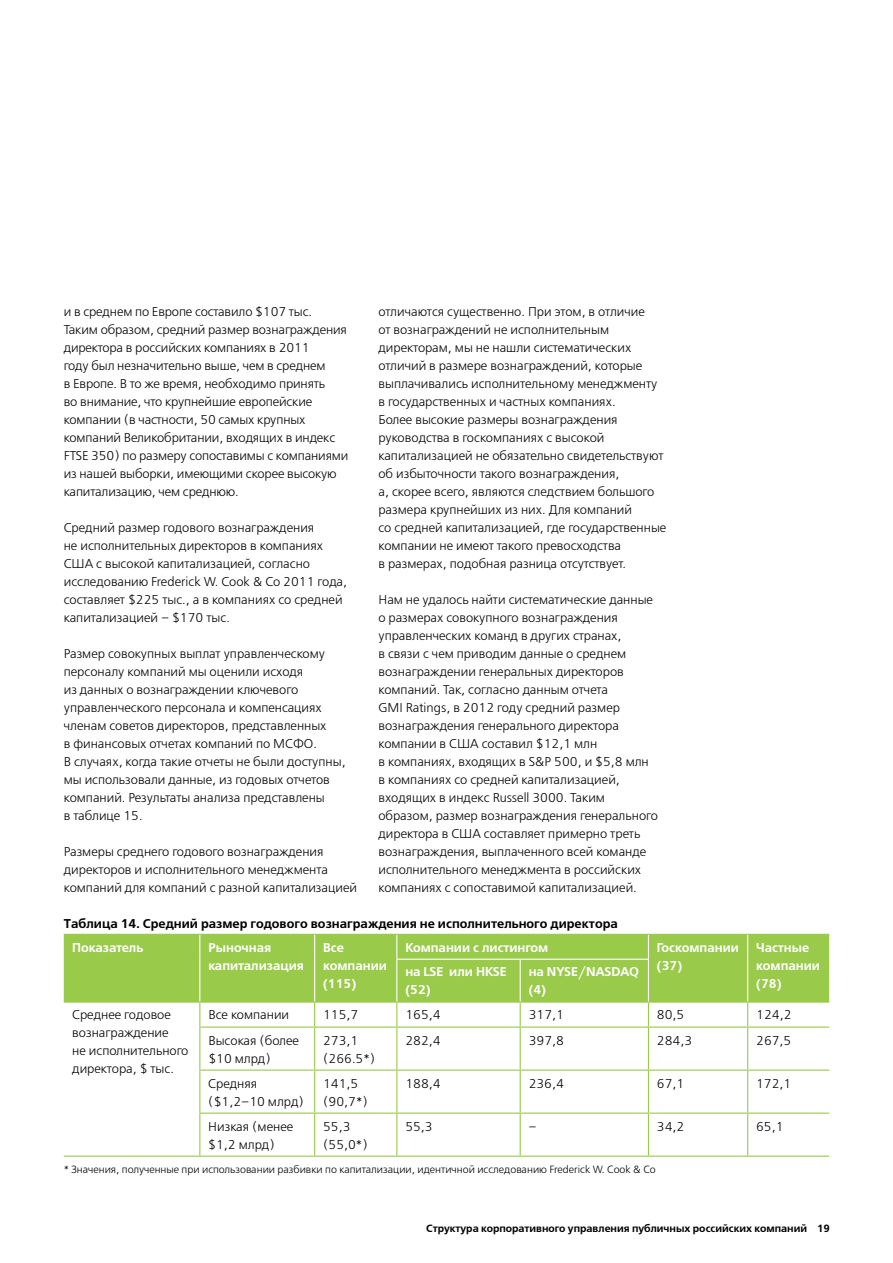
<style>
.page{position:relative;width:893px;height:1263px;background:#fff}
.page>*{position:absolute;margin:0;border:0;box-sizing:border-box;transform-origin:0 0}
.t1{font:300 12.75px/18px "Free Set";color:#000}
.t2{font:600 12.75px/18px "Free Set";color:#fff}
.t3{font:600 12.75px "Free Set";color:#000}
.t4{font:300 10.5px "Free Set";color:#000}
.t5{font:600 10.5px "Free Set";color:#000}
</style>
<div class="page">
<div style="left:64px;top:935px;width:765px;height:66px;background:#99ca49"></div>
<hr style="left:64px;top:934px;width:136px;height:1px;background:#99ca49">
<hr style="left:200px;top:934px;width:115px;height:1px;background:#99ca49">
<hr style="left:315px;top:934px;width:82px;height:1px;background:#99ca49">
<hr style="left:397px;top:934px;width:123px;height:1px;background:#99ca49">
<hr style="left:520px;top:934px;width:128px;height:1px;background:#99ca49">
<hr style="left:648px;top:934px;width:100px;height:1px;background:#99ca49">
<hr style="left:748px;top:934px;width:81px;height:1px;background:#99ca49">
<hr style="left:64px;top:1001px;width:136px;height:2px;background:#99ca49">
<hr style="left:200px;top:1001px;width:115px;height:2px;background:#99ca49">
<svg style="left:199px;top:1003px;width:1px;height:23px"></svg>
<hr style="left:315px;top:1001px;width:82px;height:2px;background:#99ca49">
<svg style="left:314px;top:1003px;width:1px;height:23px"></svg>
<hr style="left:397px;top:1001px;width:123px;height:2px;background:#99ca49">
<svg style="left:396px;top:1003px;width:1px;height:23px"></svg>
<hr style="left:520px;top:1001px;width:128px;height:2px;background:#99ca49">
<svg style="left:520px;top:1003px;width:1px;height:23px"></svg>
<hr style="left:648px;top:1001px;width:100px;height:2px;background:#99ca49">
<svg style="left:648px;top:1003px;width:1px;height:23px"></svg>
<hr style="left:748px;top:1001px;width:81px;height:2px;background:#99ca49">
<svg style="left:747px;top:1003px;width:1px;height:23px"></svg>
<hr style="left:199px;top:1026px;width:116px;height:2px;background:#99ca49">
<hr style="left:199px;top:1028px;width:1px;height:41px;background:#99ca49">
<hr style="left:315px;top:1026px;width:82px;height:2px;background:#99ca49">
<hr style="left:314px;top:1028px;width:1px;height:41px;background:#99ca49">
<hr style="left:397px;top:1026px;width:123px;height:2px;background:#99ca49">
<hr style="left:396px;top:1028px;width:1px;height:41px;background:#99ca49">
<hr style="left:520px;top:1026px;width:128px;height:2px;background:#99ca49">
<hr style="left:520px;top:1028px;width:1px;height:41px;background:#99ca49">
<hr style="left:648px;top:1026px;width:100px;height:2px;background:#99ca49">
<hr style="left:648px;top:1028px;width:1px;height:41px;background:#99ca49">
<hr style="left:748px;top:1026px;width:81px;height:2px;background:#99ca49">
<hr style="left:747px;top:1028px;width:1px;height:41px;background:#99ca49">
<hr style="left:199px;top:1069px;width:116px;height:2px;background:#99ca49">
<hr style="left:199px;top:1071px;width:1px;height:41px;background:#99ca49">
<hr style="left:315px;top:1069px;width:82px;height:2px;background:#99ca49">
<hr style="left:314px;top:1071px;width:1px;height:41px;background:#99ca49">
<hr style="left:397px;top:1069px;width:123px;height:2px;background:#99ca49">
<hr style="left:396px;top:1071px;width:1px;height:41px;background:#99ca49">
<hr style="left:520px;top:1069px;width:128px;height:2px;background:#99ca49">
<hr style="left:520px;top:1071px;width:1px;height:41px;background:#99ca49">
<hr style="left:648px;top:1069px;width:100px;height:2px;background:#99ca49">
<hr style="left:648px;top:1071px;width:1px;height:41px;background:#99ca49">
<hr style="left:748px;top:1069px;width:81px;height:2px;background:#99ca49">
<hr style="left:747px;top:1071px;width:1px;height:41px;background:#99ca49">
<hr style="left:199px;top:1112px;width:116px;height:2px;background:#99ca49">
<hr style="left:199px;top:1114px;width:1px;height:41px;background:#99ca49">
<hr style="left:315px;top:1112px;width:82px;height:2px;background:#99ca49">
<hr style="left:314px;top:1114px;width:1px;height:41px;background:#99ca49">
<hr style="left:397px;top:1112px;width:123px;height:2px;background:#99ca49">
<hr style="left:396px;top:1114px;width:1px;height:41px;background:#99ca49">
<hr style="left:520px;top:1112px;width:128px;height:2px;background:#99ca49">
<hr style="left:520px;top:1114px;width:1px;height:41px;background:#99ca49">
<hr style="left:648px;top:1112px;width:100px;height:2px;background:#99ca49">
<hr style="left:648px;top:1114px;width:1px;height:41px;background:#99ca49">
<hr style="left:748px;top:1112px;width:81px;height:2px;background:#99ca49">
<hr style="left:747px;top:1114px;width:1px;height:41px;background:#99ca49">
<hr style="left:64px;top:1155px;width:136px;height:2px;background:#99ca49">
<hr style="left:200px;top:1155px;width:115px;height:2px;background:#99ca49">
<hr style="left:315px;top:1155px;width:82px;height:2px;background:#99ca49">
<hr style="left:397px;top:1155px;width:123px;height:2px;background:#99ca49">
<hr style="left:520px;top:1155px;width:128px;height:2px;background:#99ca49">
<hr style="left:648px;top:1155px;width:100px;height:2px;background:#99ca49">
<hr style="left:748px;top:1155px;width:81px;height:2px;background:#99ca49">
<svg style="left:199px;top:935px;width:1px;height:24px"></svg>
<svg style="left:314px;top:935px;width:1px;height:24px"></svg>
<hr style="left:199px;top:959px;width:1px;height:42px;background:#fff">
<hr style="left:314px;top:959px;width:1px;height:42px;background:#fff">
<svg style="left:396px;top:935px;width:1px;height:24px"></svg>
<svg style="left:648px;top:935px;width:1px;height:24px"></svg>
<svg style="left:747px;top:935px;width:1px;height:24px"></svg>
<hr style="left:747px;top:959px;width:1px;height:42px;background:#fff">
<hr style="left:396px;top:959px;width:124px;height:1px;background:#fff">
<hr style="left:396px;top:960px;width:1px;height:41px;background:#fff">
<hr style="left:520px;top:959px;width:129px;height:1px;background:#fff">
<hr style="left:520px;top:960px;width:1px;height:41px;background:#fff">
<hr style="left:648px;top:960px;width:1px;height:41px;background:#fff">
<p class="t1" style="left:64px;top:303px;width:286px">и в среднем по Европе составило $107 тыс.<br>Таким образом, средний размер вознаграждения директора в российских компаниях в 2011<br>году был незначительно выше, чем в среднем<br>в Европе. В то же время, необходимо принять<br>во внимание, что крупнейшие европейские компании (в частности, 50 самых крупных компаний Великобритании, входящих в индекс FTSE 350) по размеру сопоставимы с компаниями из нашей выборки, имеющими скорее высокую капитализацию, чем среднюю.</p>
<p class="t1" style="left:64px;top:519px;width:285px">Средний размер годового вознаграждения<br>не исполнительных директоров в компаниях США с высокой капитализацией, согласно исследованию Frederick W. Cook &amp; Co 2011 года, составляет $225 тыс., а в компаниях со средней капитализацией – $170 тыс.</p>
<p class="t1" style="left:64px;top:645px;width:283px">Размер совокупных выплат управленческому персоналу компаний мы оценили исходя<br>из данных о вознаграждении ключевого управленческого персонала и компенсациях членам советов директоров, представленных<br>в финансовых отчетах компаний по МСФО.<br>В случаях, когда такие отчеты не были доступны, мы использовали данные, из годовых отчетов компаний. Результаты анализа представлены<br>в таблице 15.</p>
<p class="t1" style="left:64px;top:843px;width:295px">Размеры среднего годового вознаграждения директоров и исполнительного менеджмента компаний для компаний с разной капитализацией</p>
<p class="t3" style="left:64px;top:916px;width:556px">Таблица 14. Средний размер годового вознаграждения не исполнительного директора</p>
<p class="t2" style="left:72px;top:938px;width:73px">Показатель</p>
<p class="t2" style="left:208px;top:938px;width:97px">Рыночная капитализация</p>
<p class="t2" style="left:323px;top:938px;width:65px">Все компании (115)</p>
<p class="t2" style="left:405px;top:938px;width:144px">Компании с листингом</p>
<p class="t2" style="left:657px;top:938px;width:84px">Госкомпании (37)</p>
<p class="t2" style="left:756px;top:938px;width:65px">Частные компании (78)</p>
<p class="t1" style="left:378px;top:303px;width:289px">отличаются существенно. При этом, в отличие<br>от вознаграждений не исполнительным директорам, мы не нашли систематических отличий в размере вознаграждений, которые выплачивались исполнительному менеджменту в государственных и частных компаниях.<br>Более высокие размеры вознаграждения руководства в госкомпаниях с высокой капитализацией не обязательно свидетельствуют об избыточности такого вознаграждения,<br>а, скорее всего, являются следствием большого размера крупнейших из них. Для компаний<br>со средней капитализацией, где государственные компании не имеют такого превосходства<br>в размерах, подобная разница отсутствует.</p>
<p class="t1" style="left:378px;top:591px;width:281px">Нам не удалось найти систематические данные о размерах совокупного вознаграждения управленческих команд в других странах,<br>в связи с чем приводим данные о среднем вознаграждении генеральных директоров компаний. Так, согласно данным отчета<br>GMI Ratings, в 2012 году средний размер вознаграждения генерального директора компании в США составил $12,1 млн<br>в компаниях, входящих в S&amp;P 500, и $5,8 млн в компаниях со средней капитализацией, входящих в индекс Russell 3000. Таким образом, размер вознаграждения генерального директора в США составляет примерно треть вознаграждения, выплаченного всей команде исполнительного менеджмента в российских компаниях с сопоставимой капитализацией.</p>
<p class="t2" style="left:405px;top:963px;width:103px">на LSE или HKSE (52)</p>
<p class="t2" style="left:529px;top:963px;width:112px">на NYSE/NASDAQ (4)</p>
<p class="t1" style="left:72px;top:1006px;width:118px">Среднее годовое вознаграждение<br>не исполнительного директора, $ тыс.</p>
<p class="t1" style="left:208px;top:1006px;width:82px">Все компании</p>
<p class="t1" style="left:323px;top:1006px;width:37px">115,7</p>
<p class="t1" style="left:405px;top:1006px;width:37px">165,4</p>
<p class="t1" style="left:529px;top:1006px;width:37px">317,1</p>
<p class="t1" style="left:657px;top:1006px;width:29px">80,5</p>
<p class="t1" style="left:756px;top:1006px;width:37px">124,2</p>
<p class="t1" style="left:208px;top:1031px;width:92px">Высокая (более $10 млрд)</p>
<p class="t1" style="left:323px;top:1031px;width:54px">273,1 (266.5*)</p>
<p class="t1" style="left:405px;top:1031px;width:37px">282,4</p>
<p class="t1" style="left:529px;top:1031px;width:37px">397,8</p>
<p class="t1" style="left:657px;top:1031px;width:37px">284,3</p>
<p class="t1" style="left:756px;top:1031px;width:37px">267,5</p>
<p class="t1" style="left:208px;top:1074px;width:97px">Средняя ($1,2–10 млрд)</p>
<p class="t1" style="left:323px;top:1074px;width:46px">141,5 (90,7*)</p>
<p class="t1" style="left:405px;top:1074px;width:37px">188,4</p>
<p class="t1" style="left:529px;top:1074px;width:37px">236,4</p>
<p class="t1" style="left:657px;top:1074px;width:29px">67,1</p>
<p class="t1" style="left:756px;top:1074px;width:37px">172,1</p>
<p class="t1" style="left:208px;top:1117px;width:86px">Низкая (менее $1,2 млрд)</p>
<p class="t1" style="left:323px;top:1117px;width:46px">55,3 (55,0*)</p>
<p class="t1" style="left:405px;top:1117px;width:29px">55,3</p>
<p class="t1" style="left:529px;top:1117px;width:10px">–</p>
<p class="t1" style="left:657px;top:1117px;width:29px">34,2</p>
<p class="t1" style="left:756px;top:1117px;width:29px">65,1</p>
<p class="t4" style="left:64px;top:1163px;width:593px">* Значения, полученные при использовании разбивки по капитализации, идентичной исследованию Frederick W. Cook &amp; Co</p>
<p class="t5" style="left:426px;top:1222px;width:405px">Структура корпоративного управления публичных российских компаний 19</p>
</div>
